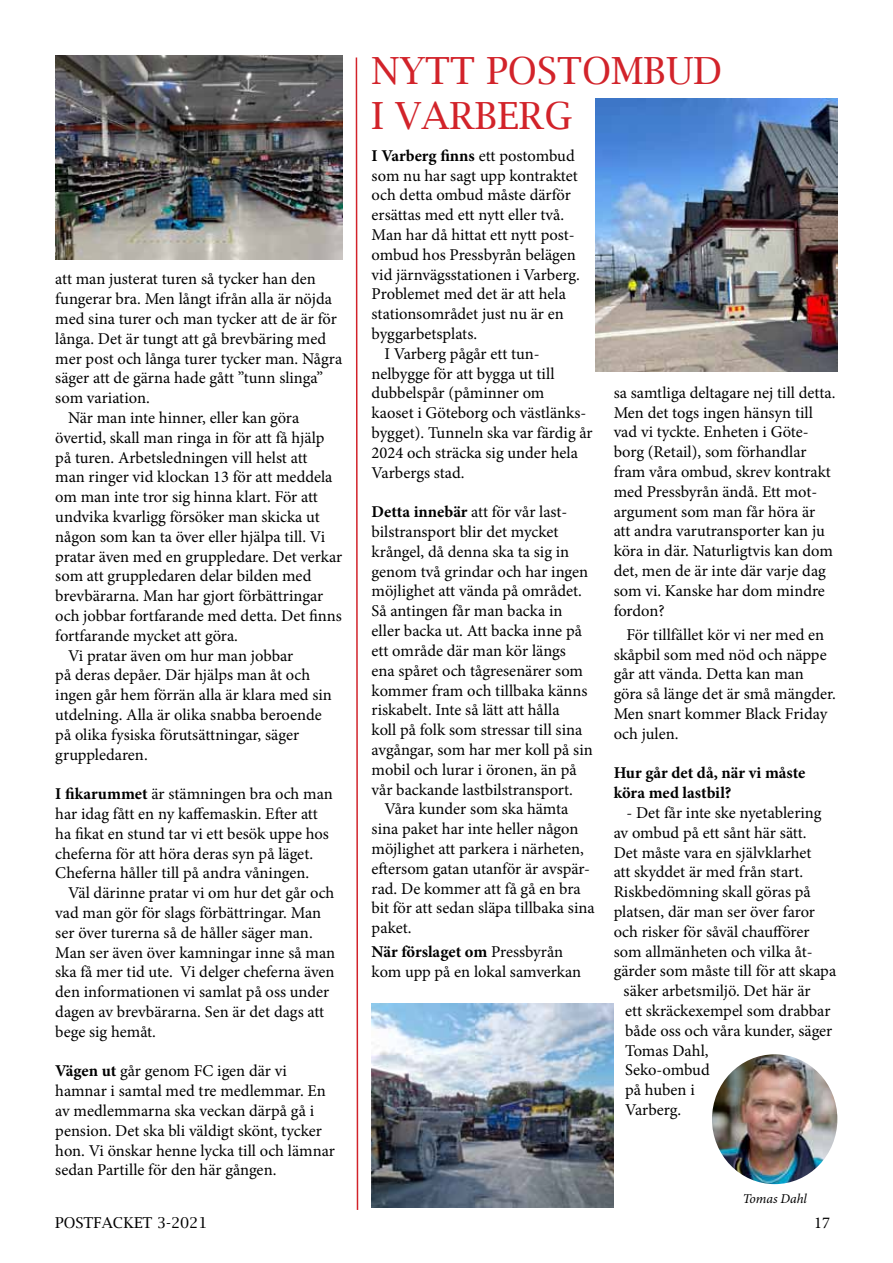
<style>
.page{position:relative;width:893px;height:1263px;background:#fff}
.page>*{position:absolute;margin:0;border:0;box-sizing:border-box;transform-origin:0 0}
.t1{font:37.5px/45px "Lucida Bright";color:#d2232a}
.t2{font:16.5px/19.8px "Minion Pro";color:#000}
.t3{font:700 16.5px/19.8px "Minion Pro";color:#000}
.t4{font:15px "Lucida Bright";color:#000}
.t5{font:italic 13.5px "Minion Pro";letter-spacing:-.01em;color:#000}
.s1{font-weight:700}
.s2{font-weight:400}
</style>
<div class="page">
<img style="left:55px;top:56px;width:287px;height:203px">
<img style="left:372px;top:1004px;width:242px;height:203px">
<img style="left:596px;top:99px;width:242px;height:273px">
<svg style="left:355px;top:57px;width:4px;height:1153px"></svg>
<img style="left:712px;top:1054px;width:125px;height:130px">
<p class="t2" style="left:55px;top:269px;width:262px">att man justerat turen så tycker han den</p>
<p class="t2" style="left:55px;top:289px;width:278px">fungerar bra. Men långt ifrån alla är nöjda</p>
<p class="t2" style="left:55px;top:309px;width:283px">med sina turer och man tycker att de är för</p>
<p class="t2" style="left:55px;top:329px;width:272px">långa. Det är tungt att gå brevbäring med</p>
<p class="t2" style="left:55px;top:348px;width:288px">mer post och långa turer tycker man. Några</p>
<p class="t2" style="left:55px;top:368px;width:269px">säger att de gärna hade gått ”tunn slinga”</p>
<p class="t2" style="left:55px;top:388px;width:96px">som variation.</p>
<p class="t2" style="left:68px;top:408px;width:233px">När man inte hinner, eller kan göra</p>
<p class="t2" style="left:55px;top:428px;width:271px">övertid, skall man ringa in för att få hjälp</p>
<p class="t2" style="left:55px;top:447px;width:254px">på turen. Arbetsledningen vill helst att</p>
<p class="t2" style="left:55px;top:467px;width:279px">man ringer vid klockan 13 för att meddela</p>
<p class="t2" style="left:55px;top:487px;width:264px">om man inte tror sig hinna klart. För att</p>
<p class="t2" style="left:55px;top:507px;width:266px">undvika kvarligg försöker man skicka ut</p>
<p class="t2" style="left:55px;top:527px;width:271px">någon som kan ta över eller hjälpa till. Vi</p>
<p class="t2" style="left:55px;top:546px;width:289px">pratar även med en gruppledare. Det verkar</p>
<p class="t2" style="left:55px;top:566px;width:258px">som att gruppledaren delar bilden med</p>
<p class="t2" style="left:55px;top:586px;width:270px">brevbärarna. Man har gjort förbättringar</p>
<p class="t2" style="left:55px;top:606px;width:288px">och jobbar fortfarande med detta. Det finns</p>
<p class="t2" style="left:55px;top:626px;width:184px">fortfarande mycket att göra.</p>
<p class="t2" style="left:68px;top:645px;width:227px">Vi pratar även om hur man jobbar</p>
<p class="t2" style="left:55px;top:665px;width:256px">på deras depåer. Där hjälps man åt och</p>
<p class="t2" style="left:55px;top:685px;width:278px">ingen går hem förrän alla är klara med sin</p>
<p class="t2" style="left:55px;top:705px;width:268px">utdelning. Alla är olika snabba beroende</p>
<p class="t2" style="left:55px;top:725px;width:245px">på olika fysiska förutsättningar, säger</p>
<p class="t2" style="left:55px;top:744px;width:94px">gruppledaren.</p>
<p class="t2" style="left:55px;top:784px;width:279px"><span class="s1">I fikarummet</span> är stämningen bra och man har idag fått en ny kaffemaskin. Efter att ha fikat en stund tar vi ett besök uppe hos cheferna för att höra deras syn på läget.<br>Cheferna håller till på andra våningen.</p>
<p class="t2" style="left:55px;top:883px;width:281px;text-indent:13px">Väl därinne pratar vi om hur det går och vad man gör för slags förbättringar. Man ser över turerna så de håller säger man.<br>Man ser även över kamningar inne så man ska få mer tid ute. Vi delger cheferna även den informationen vi samlat på oss under dagen av brevbärarna. Sen är det dags att bege sig hemåt.</p>
<p class="t2" style="left:55px;top:1061px;width:281px"><span class="s1">Vägen ut</span> går genom FC igen där vi hamnar i samtal med tre medlemmar. En av medlemmarna ska veckan därpå gå i pension. Det ska bli väldigt skönt, tycker hon. Vi önskar henne lycka till och lämnar sedan Partille för den här gången.</p>
<h1 class="t1" style="left:372px;top:48px;width:352px">NYTT POSTOMBUD<br>I VARBERG</h1>
<p class="t3" style="left:372px;top:145px;width:205px">I Varberg finns <span class="s2">ett postombud</span></p>
<p class="t2" style="left:372px;top:166px;width:208px">som nu har sagt upp kontraktet</p>
<p class="t2" style="left:372px;top:185px;width:201px">och detta ombud måste därför</p>
<p class="t2" style="left:372px;top:205px;width:194px">ersättas med ett nytt eller två.</p>
<p class="t2" style="left:372px;top:225px;width:205px">Man har då hittat ett nytt post-</p>
<p class="t2" style="left:372px;top:245px;width:206px">ombud hos Pressbyrån belägen</p>
<p class="t2" style="left:372px;top:265px;width:210px">vid järnvägsstationen i Varberg.</p>
<p class="t2" style="left:372px;top:284px;width:196px">Problemet med det är att hela</p>
<p class="t2" style="left:372px;top:304px;width:194px">stationsområdet just nu är en</p>
<p class="t2" style="left:372px;top:324px;width:107px">byggarbetsplats.</p>
<p class="t2" style="left:384px;top:344px;width:157px">I Varberg pågår ett tun-</p>
<p class="t2" style="left:372px;top:364px;width:184px">nelbygge för att bygga ut till</p>
<p class="t2" style="left:372px;top:383px;width:174px">dubbelspår (påminner om</p>
<p class="t2" style="left:372px;top:403px;width:216px">kaoset i Göteborg och västlänks-</p>
<p class="t2" style="left:372px;top:423px;width:223px">bygget). Tunneln ska var färdig år</p>
<p class="t2" style="left:372px;top:443px;width:208px">2024 och sträcka sig under hela</p>
<p class="t2" style="left:372px;top:463px;width:94px">Varbergs stad.</p>
<p class="t2" style="left:372px;top:502px;width:223px"><span class="s1">Detta innebär</span> att för vår last&shy;bilstransport blir det mycket krångel, då denna ska ta sig in genom två grindar och har ingen möjlighet att vända på området.<br>Så antingen får man backa in eller backa ut. Att backa inne på ett område där man kör längs ena spåret och tågresenärer som kommer fram och tillbaka känns riskabelt. Inte så lätt att hålla<br>koll på folk som stressar till sina avgångar, som har mer koll på sin mobil och lurar i öronen, än på vår backande lastbilstransport.</p>
<p class="t2" style="left:372px;top:799px;width:224px;text-indent:13px">Våra kunder som ska hämta sina paket har inte heller någon möjlighet att parkera i närheten, eftersom gatan utanför är avspär&shy;rad. De kommer att få gå en bra bit för att sedan släpa tillbaka sina paket.</p>
<p class="t2" style="left:372px;top:942px;width:211px"><span class="s1">När förslaget om</span> Pressbyrån kom upp på en lokal samverkan</p>
<p class="t2" style="left:614px;top:383px;width:223px">sa samtliga deltagare nej till detta.<br>Men det togs ingen hänsyn till vad vi tyckte. Enheten i Göte&shy;borg (Retail), som förhandlar fram våra ombud, skrev kontrakt med Pressbyrån ändå. Ett mot&shy;argument som man får höra är att andra varutransporter kan ju köra in där. Naturligtvis kan dom det, men de är inte där varje dag som vi. Kanske har dom mindre fordon?</p>
<p class="t2" style="left:614px;top:625px;width:224px;text-indent:13px">För tillfället kör vi ner med en skåpbil som med nöd och näppe går att vända. Detta kan man göra så länge det är små mängder.<br>Men snart kommer Black Friday och julen.</p>
<p class="t3" style="left:614px;top:763px;width:193px">Hur går det då, när vi måste köra med lastbil?</p>
<p class="t2" style="left:626px;top:803px;width:197px">- Det får inte ske nyetablering</p>
<p class="t2" style="left:614px;top:823px;width:194px">av ombud på ett sånt här sätt.</p>
<p class="t2" style="left:614px;top:842px;width:199px">Det måste vara en självklarhet</p>
<p class="t2" style="left:614px;top:862px;width:191px">att skyddet är med från start.</p>
<p class="t2" style="left:614px;top:882px;width:199px">Riskbedömning skall göras på</p>
<p class="t2" style="left:614px;top:902px;width:203px">platsen, där man ser över faror</p>
<p class="t2" style="left:614px;top:922px;width:198px">och risker för såväl chaufförer</p>
<p class="t2" style="left:614px;top:941px;width:201px">som allmänheten och vilka åt-</p>
<p class="t2" style="left:614px;top:961px;width:224px">gärder som måste till för att skapa</p>
<p class="t2" style="left:624px;top:981px;width:188px">säker arbetsmiljö. Det här är</p>
<p class="t2" style="left:625px;top:1001px;width:207px">ett skräckexempel som drabbar</p>
<p class="t2" style="left:625px;top:1021px;width:209px">både oss och våra kunder, säger</p>
<p class="t2" style="left:625px;top:1040px;width:85px">Tomas Dahl,</p>
<p class="t2" style="left:625px;top:1060px;width:86px">Seko-ombud</p>
<p class="t2" style="left:625px;top:1080px;width:71px">på huben i</p>
<p class="t2" style="left:625px;top:1100px;width:58px">Varberg.</p>
<p class="t5" style="left:743px;top:1190px;width:66px">Tomas Dahl</p>
<p class="t4" style="left:55px;top:1214px;width:154px">POSTFACKET 3-2021</p>
<p class="t2" style="left:814px;top:1213px;width:17px">17</p>
</div>
